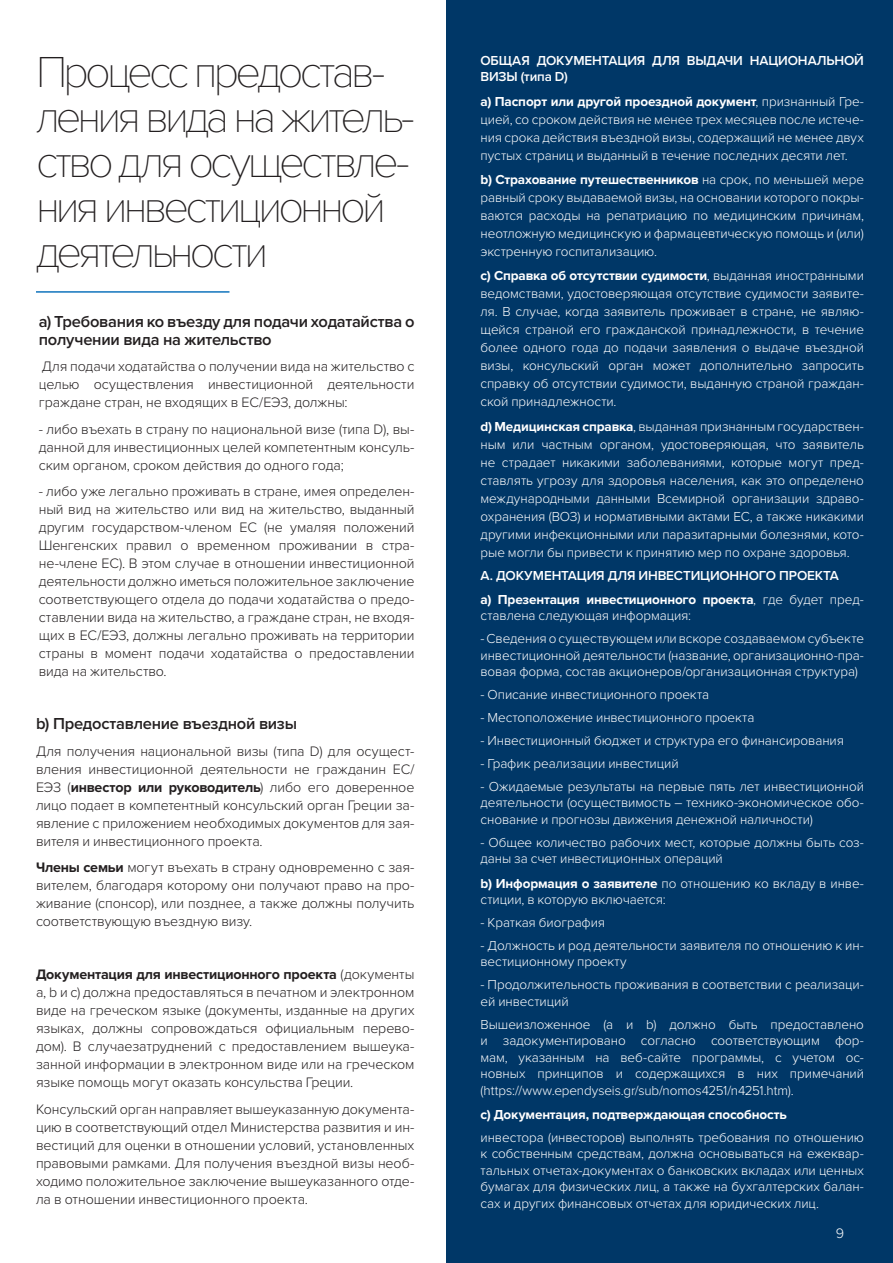
<style>
.page{position:relative;width:893px;height:1263px;background:#fff}
.page>*{position:absolute;margin:0;border:0;box-sizing:border-box;transform-origin:0 0}
.t1{font:100 45px/45px "Proxima Nova T";letter-spacing:-.085em;color:#231f20}
.t2{font:600 16.5px/18px "Proxima Nova";letter-spacing:-.015em;color:#231f20}
.t3{font:300 14.25px/18px "Proxima Nova";letter-spacing:-.01em;color:#231f20;text-align:justify}
.t4{font:300 14.25px "Proxima Nova";color:#fff}
.t5{font:300 13.5px/18px "Proxima Nova";letter-spacing:-.005em;color:#fff;text-align:justify}
.t6{font:600 13.5px/16.5px "Proxima Nova";letter-spacing:-.01em;color:#fff}
.t7{font:700 13.5px "Proxima Nova";letter-spacing:-.01em;color:#fff}
.s1{font-weight:700}
.s2{font-weight:300}
</style>
<div class="page">
<div style="left:446px;top:0;width:447px;height:1263px;background:#003767"></div>
<hr style="left:36px;top:291px;width:193px;height:2px;background:#1074bc">
<h1 class="t1" style="left:36px;top:50px;width:380px">Процесс предостав&shy;ления вида на житель&shy;ство для осуществле&shy;ния инвестиционной деятельности</h1>
<p class="t2" style="left:39px;top:312px;width:377px">a) Требования ко въезду для подачи ходатайства о получении вида на жительство</p>
<p class="t3" style="left:39px;top:358px;width:377px">Для подачи ходатайства о получении вида на жительство с целью осуществления инвестиционной деятельности граждане стран, не входящих в ЕС/ЕЭЗ, должны:</p>
<p class="t3" style="left:39px;top:420px;width:377px">- либо въехать в страну по национальной визе (типа D), вы&shy;данной для инвестиционных целей компетентным консуль&shy;ским органом, сроком действия до одного года;</p>
<p class="t3" style="left:39px;top:483px;width:377px">- либо уже легально проживать в стране, имея определен&shy;ный вид на жительство или вид на жительство, выданный другим государством-членом ЕС (не умаляя положений Шенгенских правил о временном проживании в стра&shy;не-члене ЕС). В этом случае в отношении инвестиционной деятельности должно иметься положительное заключение соответствующего отдела до подачи ходатайства о предо&shy;ставлении вида на жительство, а граждане стран, не входя&shy;щих в ЕС/ЕЭЗ, должны легально проживать на территории страны в момент подачи ходатайства о предоставлении вида на жительство.</p>
<p class="t2" style="left:36px;top:714px;width:263px">b) Предоставление въездной визы</p>
<p class="t3" style="left:36px;top:742px;width:380px">Для получения национальной визы (типа D) для осущест&shy;вления инвестиционной деятельности не гражданин ЕС/ ЕЭЗ (<span class="s1">инвестор или руководитель</span>) либо его доверенное лицо подает в компетентный консульский орган Греции за&shy;явление с приложением необходимых документов для зая&shy;вителя и инвестиционного проекта.</p>
<p class="t3" style="left:36px;top:859px;width:380px"><span class="s1">Члены семьи</span> могут въехать в страну одновременно с зая&shy;вителем, благодаря которому они получают право на про&shy;живание (спонсор), или позднее, а также должны получить соответствующую въездную визу.</p>
<p class="t3" style="left:36px;top:966px;width:380px"><span class="s1">Документация для инвестиционного проекта</span> (документы а, b и с) должна предоставляться в печатном и электронном виде на греческом языке (документы, изданные на других языках, должны сопровождаться официальным перево&shy;дом). В случаезатруднений с предоставлением вышеука&shy;занной информации в электронном виде или на греческом языке помощь могут оказать консульства Греции.</p>
<p class="t3" style="left:36px;top:1100px;width:380px">Консульский орган направляет вышеуказанную документа&shy;цию в соответствующий отдел Министерства развития и ин&shy;вестиций для оценки в отношении условий, установленных правовыми рамками. Для получения въездной визы необ&shy;ходимо положительное заключение вышеуказанного отде&shy;ла в отношении инвестиционного проекта.</p>
<p class="t6" style="left:480px;top:52px;width:385px">ОБЩАЯ ДОКУМЕНТАЦИЯ ДЛЯ ВЫДАЧИ НАЦИОНАЛЬНОЙ<br>ВИЗЫ (типа D)</p>
<p class="t5" style="left:480px;top:92px;width:385px"><span class="s1">a) Паспорт или другой проездной документ</span>, признанный Гре&shy;цией, со сроком действия не менее трех месяцев после истече&shy;ния срока действия въездной визы, содержащий не менее двух пустых страниц и выданный в течение последних десяти лет.</p>
<p class="t5" style="left:480px;top:171px;width:385px"><span class="s1">b) Страхование путешественников</span> на срок, по меньшей мере равный сроку выдаваемой визы, на основании которого покры&shy;ваются расходы на репатриацию по медицинским причинам, неотложную медицинскую и фармацевтическую помощь и (или) экстренную госпитализацию.</p>
<p class="t5" style="left:480px;top:267px;width:385px"><span class="s1">c) Справка об отсутствии судимости</span>, выданная иностранными ведомствами, удостоверяющая отсутствие судимости заявите&shy;ля. В случае, когда заявитель проживает в стране, не являю&shy;щейся страной его гражданской принадлежности, в течение более одного года до подачи заявления о выдаче въездной визы, консульский орган может дополнительно запросить справку об отсутствии судимости, выданную страной граждан&shy;ской принадлежности.</p>
<p class="t5" style="left:480px;top:417px;width:385px"><span class="s1">d) Медицинская справка</span>, выданная признанным государствен&shy;ным или частным органом, удостоверяющая, что заявитель не страдает никакими заболеваниями, которые могут пред&shy;ставлять угрозу для здоровья населения, как это определено международными данными Всемирной организации здраво&shy;охранения (ВОЗ) и нормативными актами ЕС, а также никакими другими инфекционными или паразитарными болезнями, кото&shy;рые могли бы привести к принятию мер по охране здоровья.</p>
<p class="t6" style="left:480px;top:562px;width:385px;line-height:24.5px">A. ДОКУМЕНТАЦИЯ ДЛЯ ИНВЕСТИЦИОННОГО ПРОЕКТА<br><span class="s1">a) Презентация инвестиционного проекта</span><span class="s2">, где будет пред-</span></p>
<p class="t5" style="left:480px;top:607px;width:212px">ставлена следующая информация:</p>
<p class="t5" style="left:480px;top:631px;width:385px;line-height:16.5px">- Сведения о существующем или вскоре создаваемом субъекте инвестиционной деятельности (название, организационно-пра&shy;вовая форма, состав акционеров/организационная структура)</p>
<p class="t5" style="left:480px;top:686px;width:230px">- Описание инвестиционного проекта</p>
<p class="t5" style="left:480px;top:709px;width:275px">- Местоположение инвестиционного проекта</p>
<p class="t5" style="left:480px;top:732px;width:365px">- Инвестиционный бюджет и структура его финансирования</p>
<p class="t5" style="left:480px;top:754px;width:200px">- График реализации инвестиций</p>
<p class="t5" style="left:480px;top:778px;width:385px;line-height:16.5px">- Ожидаемые результаты на первые пять лет инвестиционной деятельности (осуществимость – технико-экономическое обо&shy;снование и прогнозы движения денежной наличности)</p>
<p class="t5" style="left:480px;top:834px;width:385px;line-height:16.5px">- Общее количество рабочих мест, которые должны быть соз&shy;даны за счет инвестиционных операций</p>
<p class="t5" style="left:480px;top:875px;width:385px;line-height:16.5px"><span class="s1">b) Информация о заявителе</span> по отношению ко вкладу в инве&shy;стиции, в которую включается:</p>
<p class="t5" style="left:480px;top:914px;width:126px">- Краткая биография</p>
<p class="t5" style="left:480px;top:937px;width:385px;line-height:16.5px">- Должность и род деятельности заявителя по отношению к ин&shy;вестиционному проекту</p>
<p class="t5" style="left:480px;top:977px;width:385px;line-height:16.5px">- Продолжительность проживания в соответствии с реализаци&shy;ей инвестиций</p>
<p class="t5" style="left:480px;top:1016px;width:385px;line-height:16.5px">Вышеизложенное (а и b) должно быть предоставлено и задокументировано согласно соответствующим фор&shy;мам, указанным на веб-сайте программы, с учетом ос&shy;новных принципов и содержащихся в них примечаний (https://www.ependyseis.gr/sub/nomos4251/n4251.htm).</p>
<p class="t7" style="left:480px;top:1104px;width:308px">c) Документация, подтверждающая способность</p>
<p class="t5" style="left:480px;top:1129px;width:385px;line-height:16.5px">инвестора (инвесторов) выполнять требования по отношению к собственным средствам, должна основываться на ежеквар&shy;тальных отчетах-документах о банковских вкладах или ценных бумагах для физических лиц, а также на бухгалтерских балан&shy;сах и других финансовых отчетах для юридических лиц.</p>
<p class="t4" style="left:836px;top:1225px;width:10px">9</p>
</div>
